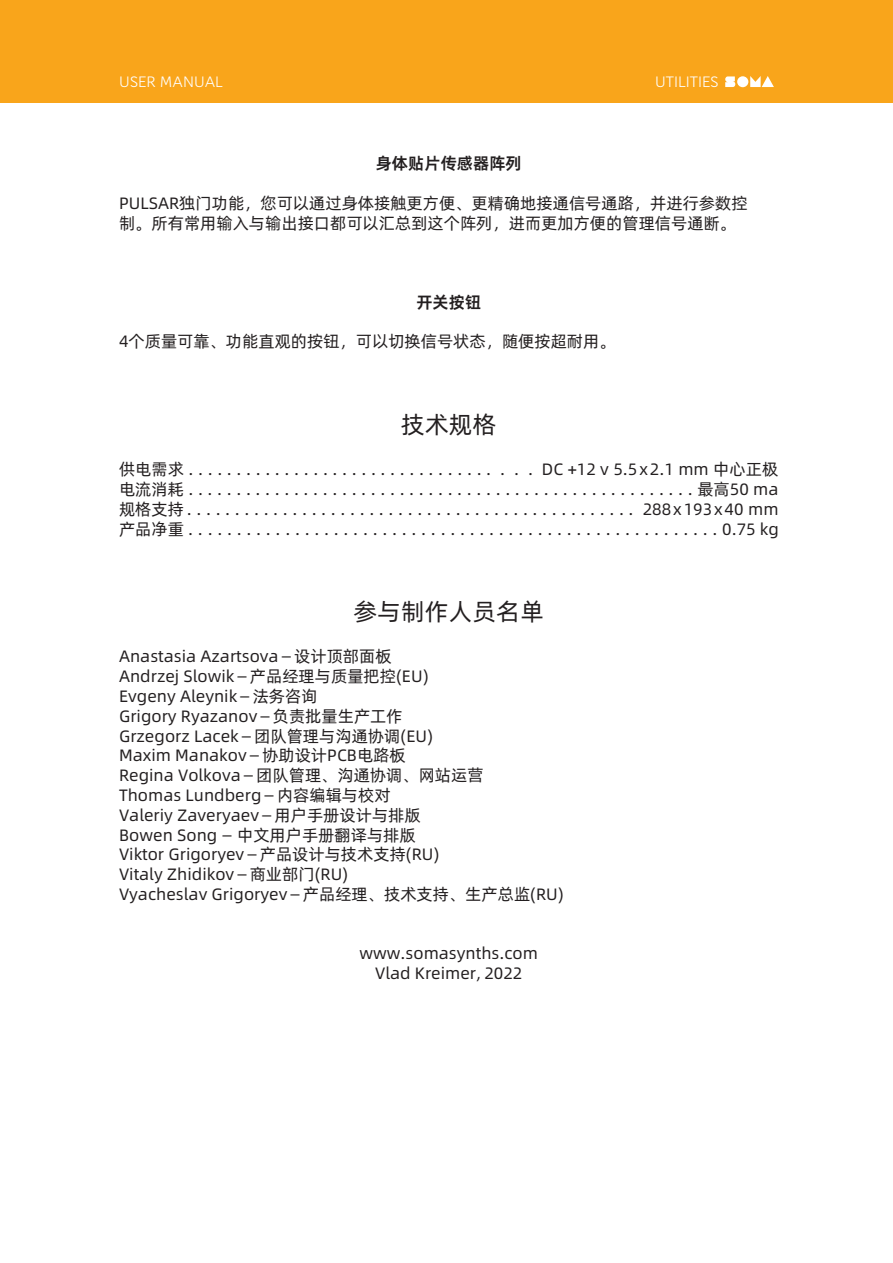
<style>
.page{position:relative;width:893px;height:1263px;background:#fff}
.page>*{position:absolute;margin:0;border:0;box-sizing:border-box;transform-origin:0 0}
.text{font:24px "Alibaba Pu Hui Ti 3 55 Regular";letter-spacing:.01em;color:#231f20}
.text-2{font:16.5px/19.8px "Alibaba Pu Hui Ti 3 55 Regular";color:#231f20}
.text-3{font:16.5px "Alibaba Pu Hui Ti 3 85 Bold";color:#231f20}
.t1{font:300 15px "Mediator";color:#fff}
</style>
<div class="page">
<div style="left:0;top:0;width:893px;height:103px;background:#f9a51b"></div>
<svg style="left:750px;top:76px;width:24px;height:11px"></svg>
<svg style="left:725px;top:76px;width:10px;height:11px"></svg>
<div style="left:737px;top:76px;width:11px;height:11px;background:#fff;border-radius:50%"></div>
<p class="t1" style="left:119px;top:72px;width:105px">USER MANUAL</p>
<p class="t1" style="left:655px;top:72px;width:65px">UTILITIES</p>
<p class="text-3" style="left:376px;top:150px;width:148px">身体贴片传感器阵列</p>
<p class="text-2" style="left:119px;top:193px;width:630px">PULSAR独门功能，您可以通过身体接触更方便、更精确地接通信号通路，并进行参数控制。所有常用输入与输出接口都可以汇总到这个阵列，进而更加方便的管理信号通断。</p>
<p class="text-3" style="left:416px;top:289px;width:66px">开关按钮</p>
<p class="text-2" style="left:119px;top:332px;width:498px">4个质量可靠、功能直观的按钮，可以切换信号状态，随便按超耐用。</p>
<p class="text" style="left:401px;top:410px;width:97px">技术规格</p>
<p class="text-2" style="left:119px;top:459px;width:661px;text-align:justify">供电需求................................ . . . DC +12 v 5.5 x 2.1 mm 中心正极电流消耗 .....................................................最高50 ma规格支持............................................... 288 x 193 x 40 mm产品净重 .......................................................0.75 kg</p>
<p class="text" style="left:353px;top:597px;width:192px">参与制作人员名单</p>
<p class="text-2" style="left:119px;top:647px;width:446px">Anastasia Azartsova — 设计顶部面板<br>Andrzej Slowik — 产品经理与质量把控(EU)<br>Evgeny Aleynik — 法务咨询<br>Grigory Ryazanov — 负责批量生产工作<br>Grzegorz Lacek — 团队管理与沟通协调(EU)<br>Maxim Manakov — 协助设计PCB电路板<br>Regina Volkova — 团队管理、沟通协调、网站运营<br>Thomas Lundberg — 内容编辑与校对<br>Valeriy Zaveryaev — 用户手册设计与排版<br>Bowen Song — 中文用户手册翻译与排版<br>Viktor Grigoryev — 产品设计与技术支持(RU)<br>Vitaly Zhidikov — 商业部门(RU)<br>Vyacheslav Grigoryev — 产品经理、技术支持、生产总监(RU)</p>
<p class="text-2" style="left:360px;top:944px;width:180px;text-align:center">www.somasynths.com<br>Vlad Kreimer, 2022</p>
</div>
